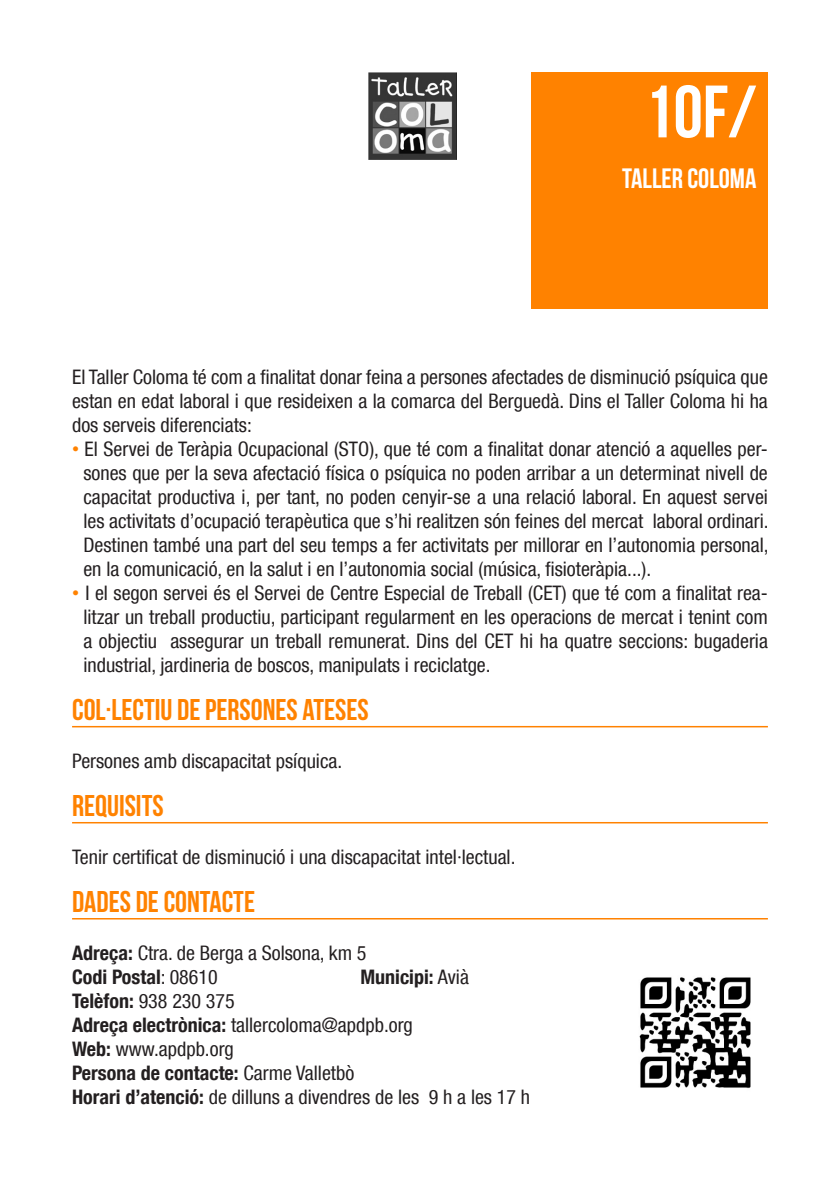
<style>
.page{position:relative;width:840px;height:1191px;background:#fff}
.page>*{position:absolute;margin:0;border:0;box-sizing:border-box;transform-origin:0 0}
.t1{font:74px "Bebas Neue";color:#fff}
.TITULOS{font:30px "Bebas Neue";color:#ff8200}
.t2{font:28px "Bebas Neue";color:#fff}
.TEXTO_GENERAL{font:condensed 20px/24px "Helvetica Neue LT Com";color:#231f20;text-align:justify}
.t3{font:700 condensed 20px "Helvetica Neue LT Com";color:#231f20}
.s1{font-family:"Arial";font-stretch:normal;color:#ff8200}
.s2{font-weight:700}
.s3{font-weight:400}
</style>
<div class="page">
<div style="left:531px;top:72px;width:236px;height:236px;background:#ff8200"></div>
<hr style="left:72px;top:726px;width:695px;height:1px;background:#ff8200">
<hr style="left:72px;top:822px;width:695px;height:1px;background:#ff8200">
<hr style="left:72px;top:918px;width:695px;height:1px;background:#ff8200">
<img style="left:369px;top:72px;width:87px;height:87px">
<img style="left:639px;top:977px;width:112px;height:111px">
<p class="t1" style="left:643px;top:71px;width:114px">10F/</p>
<p class="t2" style="left:622px;top:163px;width:136px">TALLER COLOMA</p>
<p class="TEXTO_GENERAL" style="left:72px;top:365px;width:697px">El Taller Coloma té com a finalitat donar feina a persones afectades de disminució psíquica que estan en edat laboral i que resideixen a la comarca del Berguedà. Dins el Taller Coloma hi ha dos serveis diferenciats:</p>
<p class="TEXTO_GENERAL" style="left:83px;top:437px;width:686px;text-indent:-11px"><span class="s1">•</span> El Servei de Teràpia Ocupacional (STO), que té com a finalitat donar atenció a aquelles per&shy;sones que per la seva afectació física o psíquica no poden arribar a un determinat nivell de capacitat productiva i, per tant, no poden cenyir-se a una relació laboral. En aquest servei les activitats d’ocupació terapèutica que s’hi realitzen són feines del mercat laboral ordinari.<br>Destinen també una part del seu temps a fer activitats per millorar en l’autonomia personal, en la comunicació, en la salut i en l’autonomia social (música, fisioteràpia...).</p>
<p class="TEXTO_GENERAL" style="left:83px;top:581px;width:685px;text-indent:-11px"><span class="s1">•</span> I el segon servei és el Servei de Centre Especial de Treball (CET) que té com a finalitat rea&shy;litzar un treball productiu, participant regularment en les operacions de mercat i tenint com a objectiu assegurar un treball remunerat. Dins del CET hi ha quatre seccions: bugaderia industrial, jardineria de boscos, manipulats i reciclatge.</p>
<p class="TITULOS" style="left:72px;top:693px;width:298px">COL·LECTIU DE PERSONES ATESES</p>
<p class="TEXTO_GENERAL" style="left:72px;top:749px;width:271px">Persones amb discapacitat psíquica.</p>
<p class="TITULOS" style="left:72px;top:789px;width:93px">REQUISITS</p>
<p class="TEXTO_GENERAL" style="left:72px;top:845px;width:444px">Tenir certificat de disminució i una discapacitat intel·lectual.</p>
<p class="TITULOS" style="left:72px;top:885px;width:184px">DADES DE CONTACTE</p>
<p class="TEXTO_GENERAL" style="left:72px;top:941px;width:296px"><span class="s2">Adreça:</span> Ctra. de Berga a Solsona, km 5</p>
<p class="t3" style="left:72px;top:965px;width:147px">Codi Postal<span class="s3">: 08610</span></p>
<p class="t3" style="left:360px;top:965px;width:110px">Municipi: <span class="s3">Avià</span></p>
<p class="TEXTO_GENERAL" style="left:72px;top:989px;width:164px"><span class="s2">Telèfon:</span> 938 230 375</p>
<p class="TEXTO_GENERAL" style="left:72px;top:1013px;width:342px"><span class="s2">Adreça electrònica:</span> tallercoloma@apdpb.org</p>
<p class="TEXTO_GENERAL" style="left:72px;top:1037px;width:163px"><span class="s2">Web:</span> www.apdpb.org</p>
<p class="t3" style="left:72px;top:1061px;width:283px">Persona de contacte: <span class="s3">Carme Valletbò</span></p>
<p class="TEXTO_GENERAL" style="left:72px;top:1085px;width:459px"><span class="s2">Horari d’atenció:</span> de dilluns a divendres de les 9 h a les 17 h</p>
</div>
